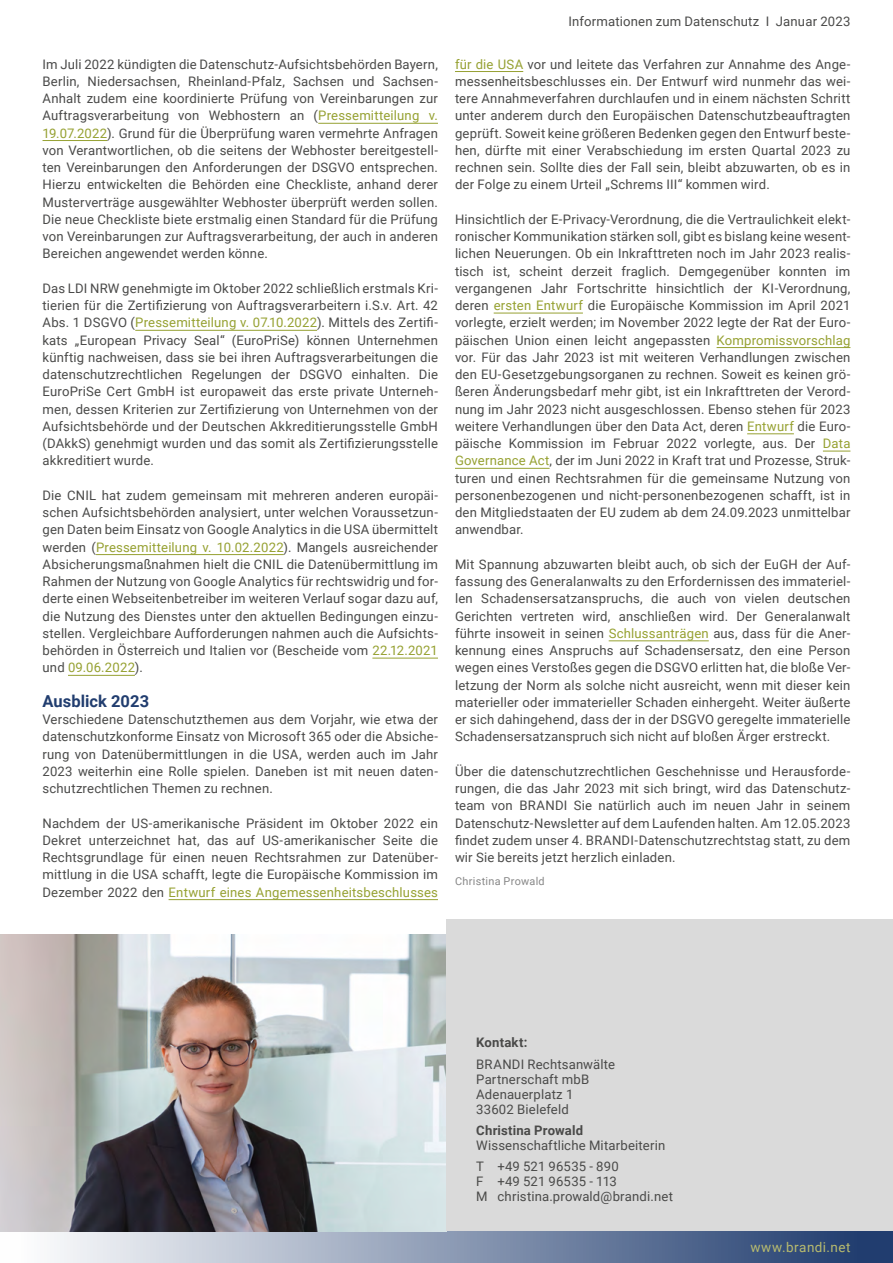
<style>
.page{position:relative;width:893px;height:1263px;background:#fff}
.page>*{position:absolute;margin:0;border:0;box-sizing:border-box;transform-origin:0 0}
.Überschrift{font:700 16.5px "Roboto";letter-spacing:.005em;color:#213d6f}
.t1{font:13.5px "Roboto";letter-spacing:.035em;color:#b8bb6e}
.Fließtext{font:13.2px/17.2px "Roboto";letter-spacing:.015em;color:#4a4a49;text-align:justify}
.Kontaktdaten{font:13.2px/15px "Roboto";letter-spacing:.01em;color:#4a4a49}
.Kontaktdaten-2{font:700 13.2px "Roboto";letter-spacing:.015em;color:#4a4a49}
.Autorenname_unter_Te{font:10.8px "Roboto";letter-spacing:.025em;color:#878787}
.s1{color:#96a132}
.s2{font-weight:700}
</style>
<div class="page">
<div style="left:0;top:1231px;width:893px;height:32px;background:linear-gradient(to right,#fff,#19366a)"></div>
<hr style="left:318px;top:123px;width:120px;height:1px;background:#96a132">
<hr style="left:43px;top:140px;width:64px;height:1px;background:#96a132">
<hr style="left:135px;top:330px;width:182px;height:1px;background:#96a132">
<hr style="left:96px;top:554px;width:188px;height:1px;background:#96a132">
<hr style="left:372px;top:658px;width:66px;height:1px;background:#96a132">
<hr style="left:68px;top:675px;width:67px;height:1px;background:#96a132">
<hr style="left:169px;top:899px;width:269px;height:1px;background:#96a132">
<hr style="left:455px;top:71px;width:68px;height:1px;background:#96a132">
<hr style="left:494px;top:313px;width:89px;height:1px;background:#96a132">
<hr style="left:717px;top:347px;width:133px;height:1px;background:#96a132">
<hr style="left:747px;top:433px;width:47px;height:1px;background:#96a132">
<svg style="left:823px;top:451px;width:27px;height:1px"></svg>
<hr style="left:455px;top:468px;width:95px;height:1px;background:#96a132">
<hr style="left:609px;top:640px;width:100px;height:1px;background:#96a132">
<img style="left:0;top:934px;width:446px;height:297px">
<div style="left:446px;top:919px;width:447px;height:312px;background:#dadada"></div>
<p class="Fließtext" style="left:43px;top:55px;width:397px">Im Juli 2022 kündigten die Datenschutz-Aufsichtsbehörden Bayern, Berlin, Niedersachsen, Rheinland-Pfalz, Sachsen und Sachsen-Anhalt zudem eine koordinierte Prüfung von Vereinbarungen zur Auftragsverarbeitung von Webhostern an (<span class="s1">Pressemitteilung v.<br>19.07.2022</span>). Grund für die Überprüfung waren vermehrte Anfragen von Verantwortlichen, ob die seitens der Webhoster bereitgestell&shy;ten Vereinbarungen den Anforderungen der DSGVO entsprechen.<br>Hierzu entwickelten die Behörden eine Checkliste, anhand derer Musterverträge ausgewählter Webhoster überprüft werden sollen.<br>Die neue Checkliste biete erstmalig einen Standard für die Prüfung von Vereinbarungen zur Auftragsverarbeitung, der auch in anderen Bereichen angewendet werden könne.</p>
<p class="Fließtext" style="left:43px;top:279px;width:397px">Das LDI NRW genehmigte im Oktober 2022 schließlich erstmals Kri&shy;tierien für die Zertifizierung von Auftragsverarbeitern i.S.v. Art. 42<br>Abs. 1 DSGVO (<span class="s1">Pressemitteilung v. 07.10.2022</span>). Mittels des Zertifi&shy;kats „European Privacy Seal“ (EuroPriSe) können Unternehmen künftig nachweisen, dass sie bei ihren Auftragsverarbeitungen die datenschutzrechtlichen Regelungen der DSGVO einhalten. Die EuroPriSe Cert GmbH ist europaweit das erste private Unterneh&shy;men, dessen Kriterien zur Zertifizierung von Unternehmen von der Aufsichtsbehörde und der Deutschen Akkreditierungsstelle GmbH (DAkkS) genehmigt wurden und das somit als Zertifizierungsstelle akkreditiert wurde.</p>
<p class="Fließtext" style="left:43px;top:486px;width:397px">Die CNIL hat zudem gemeinsam mit mehreren anderen europäi&shy;schen Aufsichtsbehörden analysiert, unter welchen Voraussetzun&shy;gen Daten beim Einsatz von Google Analytics in die USA übermittelt werden (<span class="s1">Pressemitteilung v. 10.02.2022</span>). Mangels ausreichender Absicherungsmaßnahmen hielt die CNIL die Datenübermittlung im Rahmen der Nutzung von Google Analytics für rechtswidrig und for&shy;derte einen Webseitenbetreiber im weiteren Verlauf sogar dazu auf, die Nutzung des Dienstes unter den aktuellen Bedingungen einzu&shy;stellen. Vergleichbare Aufforderungen nahmen auch die Aufsichts&shy;behörden in Österreich und Italien vor (Bescheide vom <span class="s1">22.12.2021 </span>und <span class="s1">09.06.2022</span>).</p>
<p class="Überschrift" style="left:43px;top:689px;width:108px">Ausblick 2023</p>
<p class="Fließtext" style="left:43px;top:710px;width:397px">Verschiedene Datenschutzthemen aus dem Vorjahr, wie etwa der datenschutzkonforme Einsatz von Microsoft 365 oder die Absiche&shy;rung von Datenübermittlungen in die USA, werden auch im Jahr 2023 weiterhin eine Rolle spielen. Daneben ist mit neuen daten&shy;schutzrechtlichen Themen zu rechnen.</p>
<p class="Fließtext" style="left:43px;top:814px;width:397px">Nachdem der US-amerikanische Präsident im Oktober 2022 ein Dekret unterzeichnet hat, das auf US-amerikanischer Seite die Rechtsgrundlage für einen neuen Rechtsrahmen zur Datenüber&shy;mittlung in die USA schafft, legte die Europäische Kommission im Dezember 2022 den <span class="s1">Entwurf eines Angemessenheitsbeschlusses</span></p>
<p class="Fließtext" style="left:569px;top:12px;width:283px">Informationen zum Datenschutz I Januar 2023</p>
<p class="Fließtext" style="left:455px;top:55px;width:397px"><span class="s1">für die USA</span> vor und leitete das Verfahren zur Annahme des Ange&shy;messenheitsbeschlusses ein. Der Entwurf wird nunmehr das wei&shy;tere Annahmeverfahren durchlaufen und in einem nächsten Schritt unter anderem durch den Europäischen Datenschutzbeauftragten geprüft. Soweit keine größeren Bedenken gegen den Entwurf beste&shy;hen, dürfte mit einer Verabschiedung im ersten Quartal 2023 zu rechnen sein. Sollte dies der Fall sein, bleibt abzuwarten, ob es in der Folge zu einem Urteil „Schrems III“ kommen wird.</p>
<p class="Fließtext" style="left:455px;top:210px;width:397px">Hinsichtlich der E-Privacy-Verordnung, die die Vertraulichkeit elekt&shy;ronischer Kommunikation stärken soll, gibt es bislang keine wesent&shy;lichen Neuerungen. Ob ein Inkrafttreten noch im Jahr 2023 realis&shy;tisch ist, scheint derzeit fraglich. Demgegenüber konnten im vergangenen Jahr Fortschritte hinsichtlich der KI-Verordnung, deren <span class="s1">ersten Entwurf</span> die Europäische Kommission im April 2021 vorlegte, erzielt werden; im November 2022 legte der Rat der Euro&shy;päischen Union einen leicht angepassten <span class="s1">Kompromissvorschlag </span>vor. Für das Jahr 2023 ist mit weiteren Verhandlungen zwischen den EU-Gesetzgebungsorganen zu rechnen. Soweit es keinen grö&shy;ßeren Änderungsbedarf mehr gibt, ist ein Inkrafttreten der Verord&shy;nung im Jahr 2023 nicht ausgeschlossen. Ebenso stehen für 2023 weitere Verhandlungen über den Data Act, deren <span class="s1">Entwurf</span> die Euro&shy;päische Kommission im Februar 2022 vorlegte, aus. Der <span class="s1">Data Governance Act</span>, der im Juni 2022 in Kraft trat und Prozesse, Struk&shy;turen und einen Rechtsrahmen für die gemeinsame Nutzung von personenbezogenen und nicht-personenbezogenen schafft, ist in den Mitgliedstaaten der EU zudem ab dem 24.09.2023 unmittelbar anwendbar.</p>
<p class="Fließtext" style="left:455px;top:555px;width:397px">Mit Spannung abzuwarten bleibt auch, ob sich der EuGH der Auf&shy;fassung des Generalanwalts zu den Erfordernissen des immateriel&shy;len Schadensersatzanspruchs, die auch von vielen deutschen Gerichten vertreten wird, anschließen wird. Der Generalanwalt führte insoweit in seinen <span class="s1">Schlussanträgen</span> aus, dass für die Aner&shy;kennung eines Anspruchs auf Schadensersatz, den eine Person wegen eines Verstoßes gegen die DSGVO erlitten hat, die bloße Ver&shy;letzung der Norm als solche nicht ausreicht, wenn mit dieser kein materieller oder immaterieller Schaden einhergeht. Weiter äußerte er sich dahingehend, dass der in der DSGVO geregelte immaterielle Schadensersatzanspruch sich nicht auf bloßen Ärger erstreckt.</p>
<p class="Fließtext" style="left:455px;top:762px;width:397px">Über die datenschutzrechtlichen Geschehnisse und Herausforde&shy;rungen, die das Jahr 2023 mit sich bringt, wird das Datenschutz&shy;team von BRANDI Sie natürlich auch im neuen Jahr in seinem Datenschutz-Newsletter auf dem Laufenden halten. Am 12.05.2023 findet zudem unser 4. BRANDI-Datenschutzrechtstag statt, zu dem wir Sie bereits jetzt herzlich einladen.</p>
<p class="Autorenname_unter_Te" style="left:455px;top:873px;width:91px">Christina Prowald</p>
<p class="Kontaktdaten-2" style="left:476px;top:1033px;width:53px">Kontakt:</p>
<p class="Kontaktdaten" style="left:476px;top:1056px;width:140px">BRANDI Rechtsanwälte<br>Partnerschaft mbB<br>Adenauerplatz 1<br>33602 Bielefeld</p>
<p class="Kontaktdaten" style="left:476px;top:1122px;width:190px"><span class="s2">Christina Prowald<br></span>Wissenschaftliche Mitarbeiterin</p>
<p class="Kontaktdaten" style="left:476px;top:1159px;width:198px">T +49 521 96535 - 890<br>F +49 521 96535 - 113<br>M christina.prowald@brandi.net</p>
<p class="t1" style="left:750px;top:1237px;width:102px">www.brandi.net</p>
</div>
